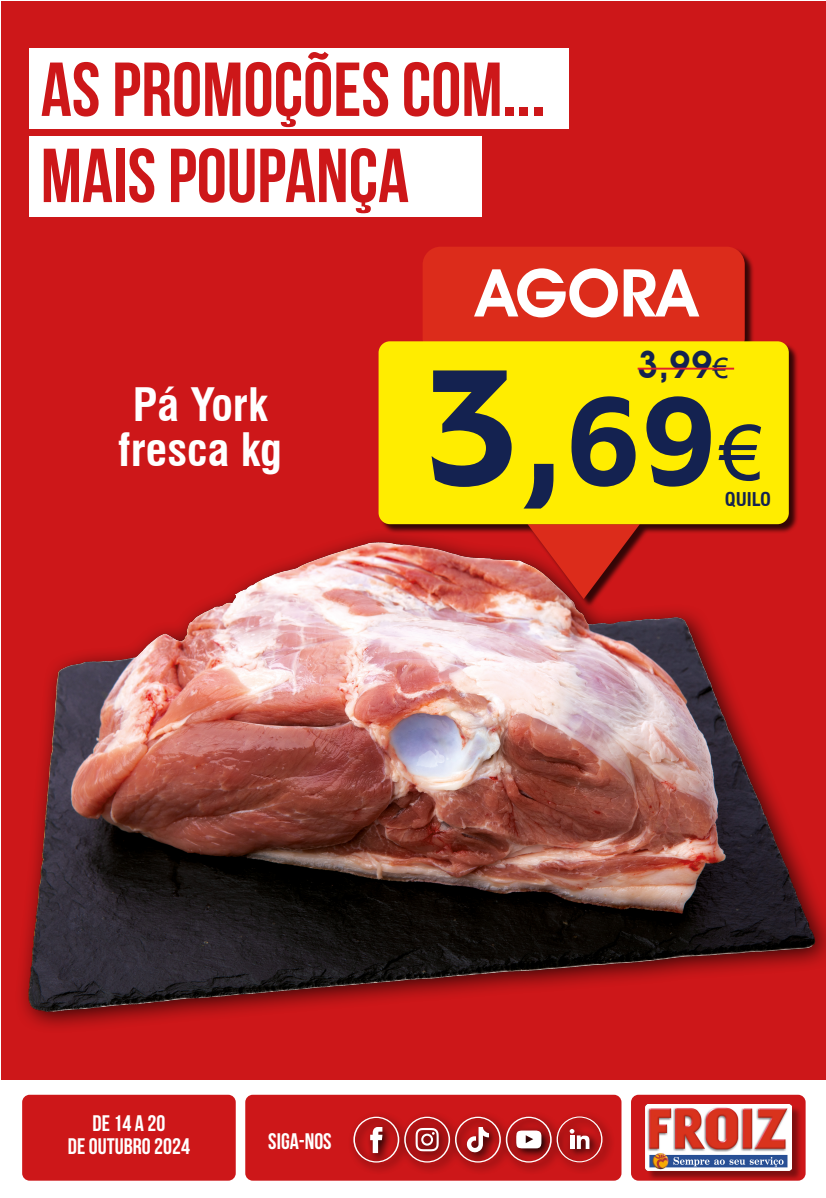
<style>
.page{position:relative;width:826px;height:1198px;background:#fff}
.page>*{position:absolute;margin:0;border:0;box-sizing:border-box;transform-origin:0 0}
.t1{font:700 177.38px "Edward Pro";color:#142250}
.t2{font:700 76.25px/86.1px "Bebas Neue";color:#cd1719}
.t3{font:600 66.31px "Avant Garde IT Cby BT";color:#fff}
.t4{font:700 condensed 45px/45px "Swiss 721 BT";color:#fff;text-align:center}
.t5{font:600 37.38px "Avant Garde IT Cby BT";color:#142250}
.t6{font:700 22.5px/22.5px "Bebas Neue";color:#fff;text-align:center}
.t7{font:700 condensed 18.56px "Swiss 721 BT";color:#142250}
.s1{font-family:"Arial";font-weight:400;font-size:28px}
.s2{font-size:136.12px}
.s3{font-family:"Arial";font-weight:400;font-size:76.75px}
</style>
<div class="page">
<div style="left:1px;top:2px;width:824px;height:1078px;background:#cd1719"></div>
<div style="left:631px;top:1094px;width:174px;height:86px;background:#cd1719;border-radius:8px"></div>
<div style="left:646px;top:1105px;width:156px;height:76px;background:#000;opacity:.38"></div>
<img style="left:645px;top:1104px;width:146px;height:67px">
<div style="left:245px;top:1094px;width:376px;height:86px;background:#cd1719;border-radius:8px"></div>
<svg style="left:351px;top:1115px;width:261px;height:56px;fill:#c31517"></svg>
<svg style="left:353px;top:1116px;width:249px;height:46px"></svg>
<div style="left:22px;top:1094px;width:214px;height:86px;background:#cd1719;border-radius:8px"></div>
<div style="left:29px;top:48px;width:540px;height:80px;background:#fff"></div>
<div style="left:29px;top:136px;width:453px;height:81px;background:#fff"></div>
<img style="left:21px;top:525px;width:805px;height:508px">
<div style="left:379px;top:248px;width:420px;height:361px;background:#000;opacity:.75"></div>
<div style="left:422px;top:247px;width:322px;height:109px;background:#dc2c1b;border-radius:18px"></div>
<svg style="left:527px;top:524px;width:112px;height:75px"></svg>
<div style="left:378px;top:341px;width:410px;height:183px;background:#ffed00;border-radius:11px"></div>
<hr style="left:637px;top:368px;width:97px;height:2px;background:#e2202d">
<p class="t2" style="left:41px;top:46px;width:506px">AS PROMOÇÕES COM...<br>MAIS POUPANÇA</p>
<p class="t4" style="left:118px;top:382px;width:165px">Pá York fresca kg</p>
<p class="t3" style="left:476px;top:253px;width:222px">AGORA</p>
<p class="t5" style="left:636px;top:342px;width:93px">3,99<span class="s1">€</span></p>
<h1 class="t1" style="left:423px;top:355px;width:340px">3,<span class="s2">69</span><span class="s3">€</span></h1>
<p class="t7" style="left:725px;top:488px;width:48px">QUILO</p>
<p class="t6" style="left:68px;top:1112px;width:123px">DE 14 A 20<br>DE OUTUBRO 2024</p>
<p class="t6" style="left:268px;top:1129px;width:65px">SIGA-NOS</p>
</div>
